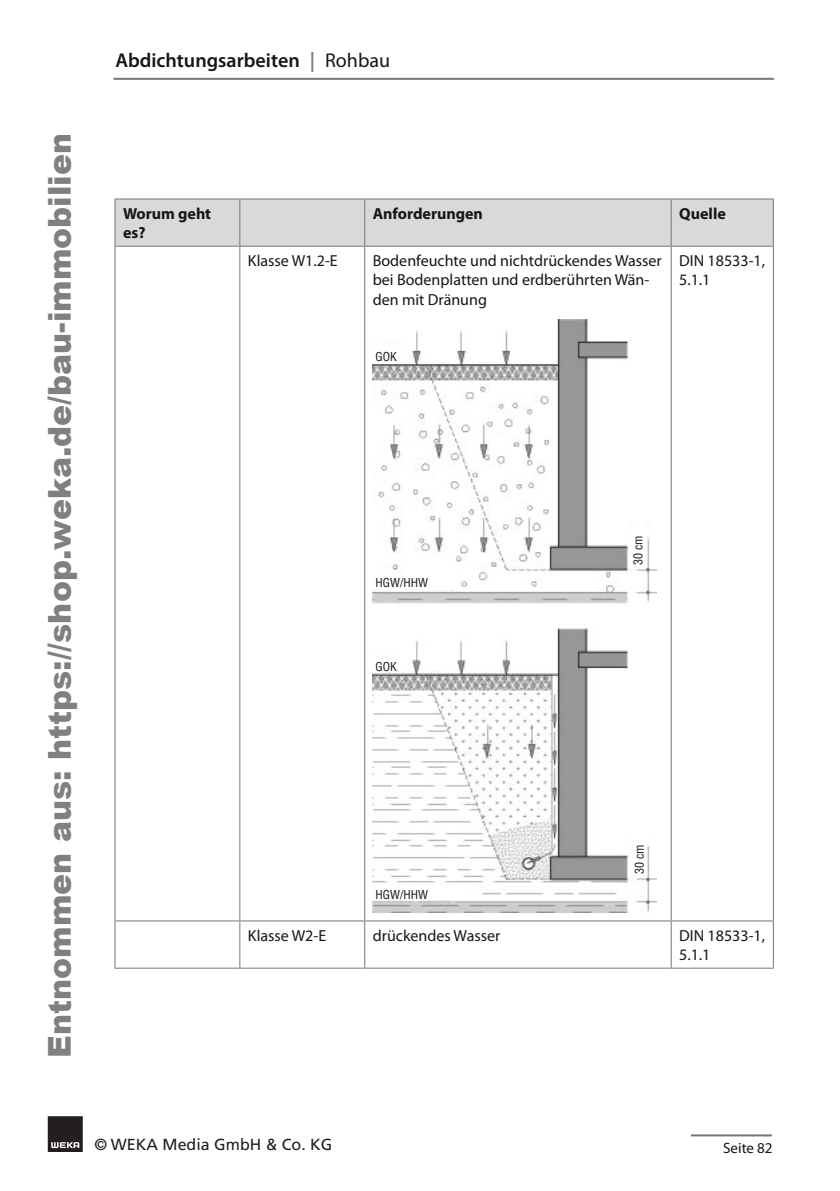
<style>
.page{position:relative;width:840px;height:1191px;background:#fff}
.page>*{position:absolute;margin:0;border:0;box-sizing:border-box;transform-origin:0 0}
.t1{font:900 31.6px "Arial";color:rgb(0 0 0/.5)}
.t2{font:600 20px "Myriad Pro";color:#151616}
.t3{font:16px/19.2px "Myriad Pro";color:#151616}
.t4{font:700 16px/19.2px "Myriad Pro";color:#151616}
.t5{font:16px "Frutiger LT Std";color:#231f20}
.t6{font:15px "Myriad Pro";color:#151616}
.t7{font:condensed 12px "Helvetica LT Std";color:#151616}
.s1{color:#757675}
.s2{font-weight:400}
</style>
<div class="page">
<div style="left:48px;top:1116px;width:34px;height:35px;background:#231f20"></div>
<div style="left:48px;top:1116px;width:34px;height:35px;border:1px solid #231f20"></div>
<svg style="left:51px;top:1142px;width:28px;height:6px"></svg>
<hr style="left:690px;top:1134px;width:81px;height:2px;background:#757675">
<hr style="left:113px;top:78px;width:660px;height:2px;background:#757675">
<div style="left:115px;top:199px;width:657px;height:47px;background:#d9d9da"></div>
<hr style="left:114px;top:198px;width:126px;height:1px;background:#757675">
<hr style="left:114px;top:199px;width:1px;height:47px;background:#757675">
<hr style="left:114px;top:246px;width:126px;height:1px;background:#757675">
<hr style="left:240px;top:198px;width:124px;height:1px;background:#757675">
<hr style="left:239px;top:199px;width:1px;height:47px;background:#757675">
<hr style="left:240px;top:246px;width:124px;height:1px;background:#757675">
<hr style="left:364px;top:198px;width:306px;height:1px;background:#757675">
<hr style="left:364px;top:199px;width:1px;height:47px;background:#757675">
<hr style="left:364px;top:246px;width:306px;height:1px;background:#757675">
<hr style="left:670px;top:198px;width:103px;height:1px;background:#757675">
<hr style="left:670px;top:199px;width:1px;height:47px;background:#757675">
<hr style="left:772px;top:199px;width:1px;height:47px;background:#757675">
<hr style="left:670px;top:246px;width:103px;height:1px;background:#757675">
<hr style="left:114px;top:247px;width:1px;height:673px;background:#757675">
<hr style="left:239px;top:247px;width:1px;height:673px;background:#757675">
<hr style="left:364px;top:247px;width:1px;height:673px;background:#757675">
<hr style="left:670px;top:247px;width:1px;height:673px;background:#757675">
<hr style="left:772px;top:247px;width:1px;height:673px;background:#757675">
<hr style="left:114px;top:920px;width:126px;height:1px;background:#757675">
<hr style="left:114px;top:921px;width:1px;height:46px;background:#757675">
<hr style="left:240px;top:920px;width:124px;height:1px;background:#757675">
<hr style="left:239px;top:921px;width:1px;height:46px;background:#757675">
<hr style="left:364px;top:920px;width:306px;height:1px;background:#757675">
<hr style="left:364px;top:921px;width:1px;height:46px;background:#757675">
<hr style="left:670px;top:920px;width:103px;height:1px;background:#757675">
<hr style="left:670px;top:921px;width:1px;height:46px;background:#757675">
<hr style="left:772px;top:921px;width:1px;height:46px;background:#757675">
<hr style="left:114px;top:967px;width:126px;height:1px;background:#757675">
<hr style="left:240px;top:967px;width:124px;height:1px;background:#757675">
<hr style="left:364px;top:967px;width:306px;height:1px;background:#757675">
<hr style="left:670px;top:967px;width:103px;height:1px;background:#757675">
<img style="left:372px;top:319px;width:284px;height:594px">
<h1 class="t1" style="left:37px;top:1057px;width:926px;rotate:-90deg">Entnommen aus: https://shop.weka.de/bau-immobilien</h1>
<p class="t2" style="left:115px;top:48px;width:276px">Abdichtungsarbeiten <span class="s1">|</span> <span class="s2">Rohbau</span></p>
<p class="t4" style="left:123px;top:203px;width:90px">Worum geht es?</p>
<p class="t4" style="left:372px;top:203px;width:112px">Anforderungen</p>
<p class="t4" style="left:678px;top:203px;width:48px">Quelle</p>
<p class="t3" style="left:248px;top:251px;width:91px">Klasse W1.2-E</p>
<p class="t3" style="left:372px;top:251px;width:290px">Bodenfeuchte und nichtdrückendes Wasser bei Bodenplatten und erdberührten Wän&shy;den mit Dränung</p>
<p class="t3" style="left:678px;top:251px;width:87px">DIN 18533-1,<br>5.1.1</p>
<p class="t7" style="left:375px;top:349px;width:23px">GOK</p>
<p class="t7" style="left:375px;top:575px;width:54px">HGW/HHW</p>
<p class="t7" style="left:375px;top:659px;width:23px">GOK</p>
<p class="t7" style="left:375px;top:887px;width:54px">HGW/HHW</p>
<p class="t7" style="left:630px;top:565px;width:31px;rotate:-90deg">30 cm</p>
<p class="t7" style="left:631px;top:874px;width:31px;rotate:-90deg">30 cm</p>
<p class="t3" style="left:248px;top:925px;width:80px">Klasse W2-E</p>
<p class="t3" style="left:372px;top:925px;width:129px">drückendes Wasser</p>
<p class="t3" style="left:678px;top:925px;width:87px">DIN 18533-1,<br>5.1.1</p>
<p class="t5" style="left:94px;top:1134px;width:239px">© WEKA Media GmbH &amp; Co. KG</p>
<p class="t6" style="left:722px;top:1138px;width:51px">Seite 82</p>
</div>
